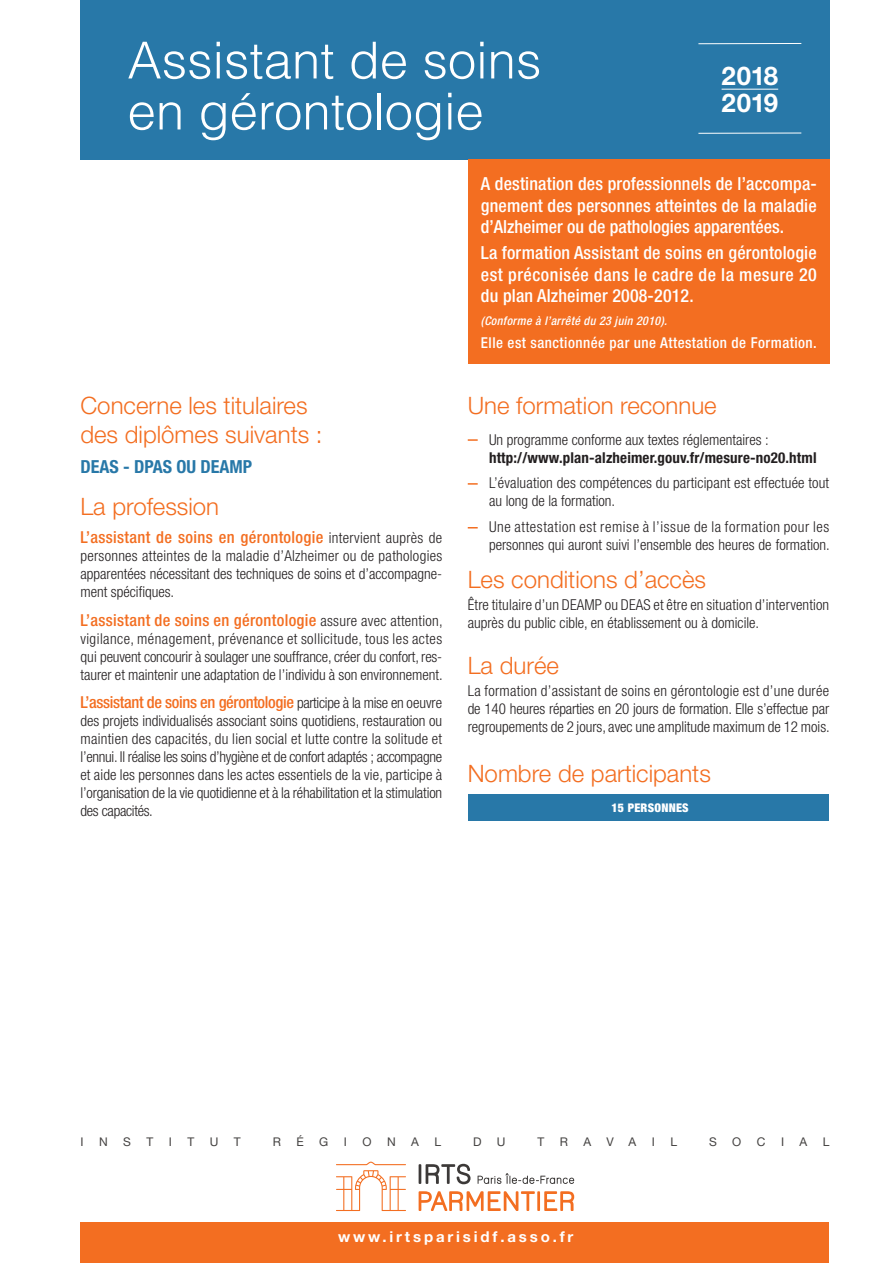
<style>
.page{position:relative;width:893px;height:1263px;background:#fff}
.page>*{position:absolute;margin:0;border:0;box-sizing:border-box;transform-origin:0 0}
.t1{font:300 51px/51px "Helvetica";color:#fff}
.t2{font:700 25.8px/27.3px "Helvetica Neue";letter-spacing:-.02em;color:#fff}
.t3{font:300 24px/28.8px "Helvetica Neue";color:#f36e21}
.t4{font:500 condensed 18px/21.6px "Helvetica Neue";letter-spacing:.01em;color:#fff;text-align:justify}
.t5{font:700 condensed 18px "Helvetica Neue";color:#2878a8}
.t6{font:500 condensed 16.5px "Helvetica Neue";letter-spacing:.02em;color:#f36e21}
.t7{font:500 condensed 16.5px "Helvetica Neue";letter-spacing:-.02em;color:#f36e21}
.t8{font:300 condensed 15px/18px "Helvetica Neue";color:#231f20;text-align:justify}
.t9{font:700 condensed 15px "Helvetica Neue";letter-spacing:.01em;color:#231f20}
.t10{font:500 condensed 15px "Helvetica Neue";letter-spacing:.03em;color:#fff}
.t11{font:700 15px "Helvetica Neue";letter-spacing:.19em;color:#fff}
.t12{font:italic 500 condensed 12px "Helvetica Neue";letter-spacing:.03em;color:#fff}
.t13{font:12px "Helvetica Neue";color:#454342}
.t14{font:900 condensed 12px "Helvetica Neue";letter-spacing:.02em;color:#fff}
.s1{font-weight:300;font-size:15px;color:#231f20}
</style>
<div class="page">
<div style="left:80px;top:0;width:750px;height:159px;background:#2878a8"></div>
<div style="left:468px;top:794px;width:361px;height:27px;background:#2878a8"></div>
<svg style="left:419px;top:1191px;width:116px;height:20px"></svg>
<hr style="left:537px;top:1191px;width:3px;height:20px;background:#f36e21">
<svg style="left:544px;top:1191px;width:30px;height:20px"></svg>
<hr style="left:419px;top:1164px;width:2px;height:20px;background:#3c3938">
<svg style="left:426px;top:1164px;width:45px;height:20px"></svg>
<svg style="left:478px;top:1173px;width:96px;height:11px"></svg>
<svg style="left:336px;top:1161px;width:70px;height:50px"></svg>
<div style="left:80px;top:1223px;width:749px;height:40px;background:#f36e21"></div>
<svg style="left:468px;top:439px;width:10px;height:2px"></svg>
<svg style="left:468px;top:483px;width:10px;height:2px"></svg>
<div style="left:468px;top:159px;width:362px;height:205px;background:#f36e21"></div>
<hr style="left:722px;top:89px;width:56px;height:1px;background:#fff">
<hr style="left:698px;top:43px;width:103px;height:1px;background:#fff">
<hr style="left:698px;top:133px;width:103px;height:1px;background:#fff">
<h1 class="t1" style="left:128px;top:33px;width:415px">Assistant de soins en gérontologie</h1>
<h2 class="t2" style="left:722px;top:61px;width:58px">2018<br>2019</h2>
<h3 class="t3" style="left:80px;top:391px;width:244px">Concerne les titulaires des diplômes suivants :</h3>
<p class="t5" style="left:80px;top:456px;width:173px">DEAS - DPAS OU DEAMP</p>
<h3 class="t3" style="left:80px;top:491px;width:140px">La profession</h3>
<p class="t6" style="left:80px;top:527px;width:363px">L’assistant de soins en gérontologie <span class="s1">intervient auprès de</span></p>
<p class="t8" style="left:80px;top:547px;width:363px">personnes atteintes de la maladie d’Alzheimer ou de pathologies apparentées nécessitant des techniques de soins et d’accompagne&shy;ment spécifiques.</p>
<p class="t6" style="left:80px;top:610px;width:364px">L’assistant de soins en gérontologie <span class="s1">assure avec attention,</span></p>
<p class="t8" style="left:80px;top:629px;width:364px">vigilance, ménagement, prévenance et sollicitude, tous les actes qui peuvent concourir à soulager une souffrance, créer du confort, res&shy;taurer et maintenir une adaptation de l’individu à son environnement.</p>
<p class="t7" style="left:80px;top:692px;width:363px">L’assistant de soins en gérontologie <span class="s1">participe à la mise en oeuvre</span></p>
<p class="t8" style="left:80px;top:711px;width:363px">des projets individualisés associant soins quotidiens, restauration ou maintien des capacités, du lien social et lutte contre la solitude et l’ennui. Il réalise les soins d’hygiène et de confort adaptés ; accompagne et aide les personnes dans les actes essentiels de la vie, participe à l’organisation de la vie quotidienne et à la réhabilitation et la stimulation des capacités.</p>
<p class="t4" style="left:481px;top:173px;width:337px">A destination des professionnels de l’accompa&shy;gnement des personnes atteintes de la maladie d’Alzheimer ou de pathologies apparentées.</p>
<p class="t4" style="left:481px;top:242px;width:337px">La formation Assistant de soins en gérontologie est préconisée dans le cadre de la mesure 20 du plan Alzheimer 2008-2012.</p>
<p class="t12" style="left:481px;top:314px;width:188px">(Conforme à l’arrêté du 23 juin 2010).</p>
<p class="t10" style="left:481px;top:333px;width:337px">Elle est sanctionnée par une Attestation de Formation.</p>
<h3 class="t3" style="left:468px;top:391px;width:250px">Une formation reconnue</h3>
<p class="t8" style="left:489px;top:430px;width:281px">Un programme conforme aux textes réglementaires :</p>
<p class="t9" style="left:489px;top:448px;width:329px">http://www.plan-alzheimer.gouv.fr/mesure-no20.html</p>
<p class="t8" style="left:489px;top:474px;width:342px">L’évaluation des compétences du participant est effectuée tout au long de la formation.</p>
<p class="t8" style="left:489px;top:518px;width:342px">Une attestation est remise à l’issue de la formation pour les personnes qui auront suivi l’ensemble des heures de formation.</p>
<h3 class="t3" style="left:468px;top:564px;width:240px">Les conditions d’accès</h3>
<p class="t8" style="left:468px;top:595px;width:363px">Être titulaire d’un DEAMP ou DEAS et être en situation d’intervention auprès du public cible, en établissement ou à domicile.</p>
<h3 class="t3" style="left:468px;top:650px;width:93px">La durée</h3>
<p class="t8" style="left:468px;top:681px;width:363px">La formation d’assistant de soins en gérontologie est d’une durée de 140 heures réparties en 20 jours de formation. Elle s’effectue par regroupements de 2 jours, avec une amplitude maximum de 12 mois.</p>
<h3 class="t3" style="left:468px;top:758px;width:245px">Nombre de participants</h3>
<p class="t14" style="left:611px;top:800px;width:79px">15 PERSONNES</p>
<p class="t13" style="left:80px;top:1134px;width:5px">I</p>
<p class="t13" style="left:99px;top:1134px;width:10px">N</p>
<p class="t13" style="left:123px;top:1134px;width:9px">S</p>
<p class="t13" style="left:146px;top:1134px;width:8px">T</p>
<p class="t13" style="left:169px;top:1134px;width:5px">I</p>
<p class="t13" style="left:187px;top:1134px;width:8px">T</p>
<p class="t13" style="left:210px;top:1134px;width:10px">U</p>
<p class="t13" style="left:234px;top:1134px;width:8px">T</p>
<p class="t13" style="left:273px;top:1134px;width:10px">R</p>
<p class="t13" style="left:296px;top:1134px;width:9px">É</p>
<p class="t13" style="left:319px;top:1134px;width:11px">G</p>
<p class="t13" style="left:344px;top:1134px;width:5px">I</p>
<p class="t13" style="left:362px;top:1134px;width:11px">O</p>
<p class="t13" style="left:387px;top:1134px;width:10px">N</p>
<p class="t13" style="left:411px;top:1134px;width:9px">A</p>
<p class="t13" style="left:434px;top:1134px;width:8px">L</p>
<p class="t13" style="left:473px;top:1134px;width:10px">D</p>
<p class="t13" style="left:497px;top:1134px;width:10px">U</p>
<p class="t13" style="left:538px;top:1134px;width:8px">T</p>
<p class="t13" style="left:560px;top:1134px;width:10px">R</p>
<p class="t13" style="left:584px;top:1134px;width:54px">AVA</p>
<p class="t13" style="left:652px;top:1134px;width:5px">I</p>
<p class="t13" style="left:670px;top:1134px;width:8px">L</p>
<p class="t13" style="left:709px;top:1134px;width:9px">S</p>
<p class="t13" style="left:732px;top:1134px;width:11px">O</p>
<p class="t13" style="left:757px;top:1134px;width:10px">C</p>
<p class="t13" style="left:781px;top:1134px;width:5px">I</p>
<p class="t13" style="left:800px;top:1134px;width:9px">A</p>
<p class="t13" style="left:823px;top:1134px;width:8px">L</p>
<p class="t11" style="left:338px;top:1227px;width:237px">www.irtsparisidf.asso.fr</p>
</div>
